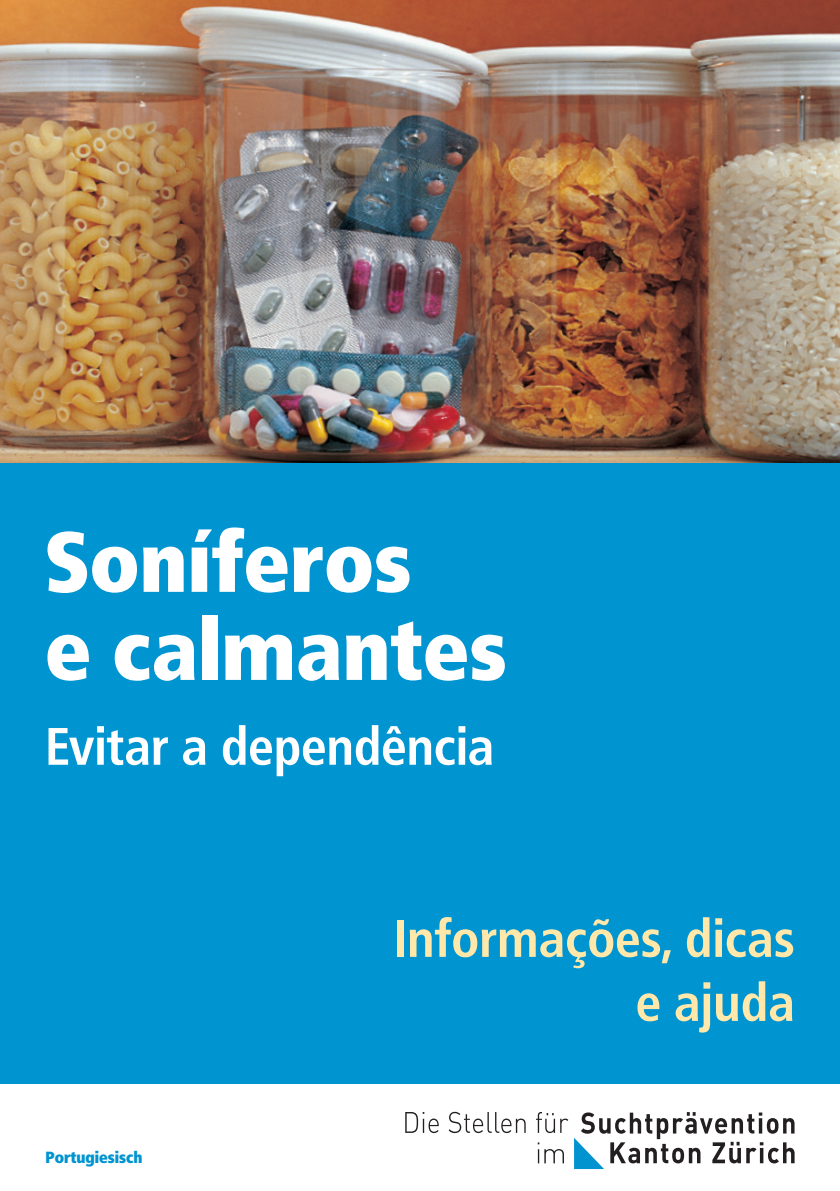
<style>
.page{position:relative;width:840px;height:1191px;background:#fff}
.page>*{position:absolute;margin:0;border:0;box-sizing:border-box;transform-origin:0 0}
.t1{font:800 84px/88px "Frutiger Condensed BQ";letter-spacing:.01em;color:#fff}
.t2{font:700 52px/64px "Frutiger Condensed BQ";letter-spacing:.01em;color:#ffe8a9;text-align:right}
.t3{font:700 52px "Frutiger Condensed BQ";letter-spacing:.005em;color:#fff}
.t4{font:800 16px "Frutiger Condensed BQ";color:#0094d1}
</style>
<div class="page">
<div style="left:0;top:462px;width:839px;height:621px;background:#0094d1"></div>
<svg style="left:405px;top:1112px;width:33px;height:21px"></svg>
<svg style="left:448px;top:1111px;width:77px;height:22px"></svg>
<svg style="left:536px;top:1112px;width:258px;height:57px"></svg>
<img style="left:0;top:0;width:839px;height:462px">
<h1 class="t1" style="left:45px;top:517px;width:462px">Soníferos<br>e calmantes</h1>
<p class="t3" style="left:45px;top:714px;width:450px">Evitar a dependência</p>
<p class="t4" style="left:45px;top:1147px;width:98px">Portugiesisch</p>
<p class="t2" style="left:393px;top:906px;width:402px">Informações, dicas e ajuda</p>
</div>
